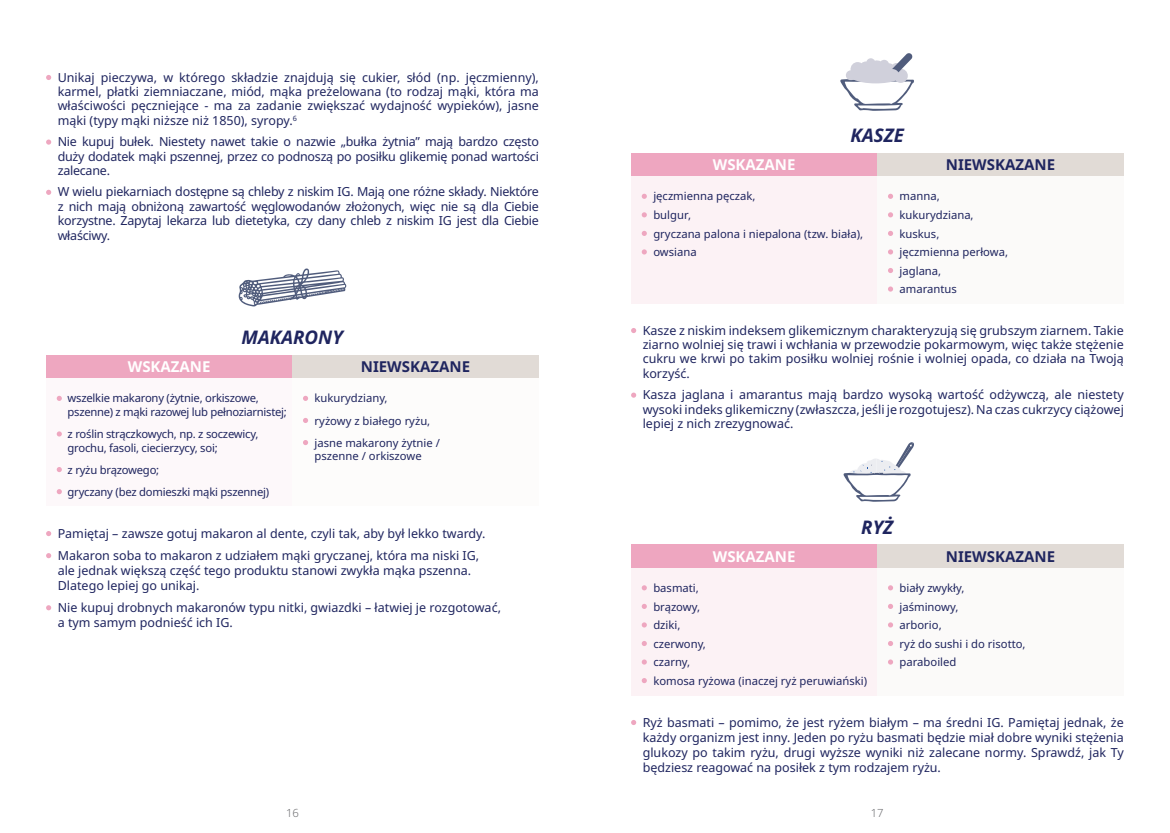
<style>
.page{position:relative;width:1170px;height:833px;background:#fff}
.page>*{position:absolute;margin:0;border:0;box-sizing:border-box;transform-origin:0 0}
.t1{font:italic 700 18.75px "Apis";color:#1f255f}
.Default{font:700 15px "Apis";color:#1f255f}
.Default-2{font:700 15px "Apis";color:#fff}
.Default-3{font:12.5px/14.4px "Apis";color:#1f255f;text-align:justify}
.Default-4{font:11.25px/13.5px "Apis";color:#1f255f}
.Default-5{font:11.25px/13.5px "Apis";letter-spacing:-.02em;color:#1f255f}
.Default-6{font:11.25px/13.5px "Apis";letter-spacing:-.025em;color:#1f255f}
.t2{font:300 11.25px "Apis";color:#6c6d70}
</style>
<div class="page">
<div style="left:631px;top:153px;width:246px;height:23px;background:#eea6c0"></div>
<div style="left:877px;top:153px;width:246px;height:23px;background:#e1dbd6"></div>
<div style="left:631px;top:176px;width:246px;height:128px;background:#fcf2f5"></div>
<div style="left:877px;top:176px;width:246px;height:128px;background:#fbfaf9"></div>
<svg style="left:641px;top:194px;width:5px;height:5px"></svg>
<svg style="left:641px;top:212px;width:5px;height:5px"></svg>
<svg style="left:641px;top:231px;width:5px;height:5px"></svg>
<svg style="left:641px;top:249px;width:5px;height:5px"></svg>
<svg style="left:888px;top:194px;width:5px;height:5px"></svg>
<svg style="left:888px;top:212px;width:5px;height:5px"></svg>
<svg style="left:888px;top:231px;width:5px;height:5px"></svg>
<svg style="left:888px;top:249px;width:5px;height:5px"></svg>
<svg style="left:888px;top:268px;width:5px;height:5px"></svg>
<svg style="left:888px;top:286px;width:5px;height:6px"></svg>
<svg style="left:631px;top:328px;width:5px;height:5px"></svg>
<svg style="left:631px;top:392px;width:5px;height:6px"></svg>
<div style="left:631px;top:544px;width:246px;height:24px;background:#eea6c0"></div>
<div style="left:877px;top:544px;width:246px;height:24px;background:#e1dbd6"></div>
<div style="left:631px;top:568px;width:246px;height:127px;background:#fcf2f5"></div>
<div style="left:877px;top:568px;width:246px;height:127px;background:#fbfaf9"></div>
<svg style="left:641px;top:585px;width:5px;height:5px"></svg>
<svg style="left:641px;top:604px;width:5px;height:5px"></svg>
<svg style="left:641px;top:622px;width:5px;height:5px"></svg>
<svg style="left:641px;top:641px;width:5px;height:5px"></svg>
<svg style="left:641px;top:659px;width:5px;height:5px"></svg>
<svg style="left:641px;top:678px;width:5px;height:5px"></svg>
<svg style="left:888px;top:585px;width:5px;height:5px"></svg>
<svg style="left:888px;top:604px;width:5px;height:5px"></svg>
<svg style="left:888px;top:622px;width:5px;height:5px"></svg>
<svg style="left:888px;top:641px;width:5px;height:5px"></svg>
<svg style="left:888px;top:659px;width:5px;height:5px"></svg>
<svg style="left:631px;top:720px;width:5px;height:5px"></svg>
<svg style="left:46px;top:75px;width:5px;height:5px"></svg>
<svg style="left:46px;top:139px;width:5px;height:6px"></svg>
<svg style="left:46px;top:190px;width:5px;height:5px"></svg>
<div style="left:46px;top:355px;width:246px;height:23px;background:#eea7c0"></div>
<div style="left:292px;top:355px;width:246px;height:23px;background:#e1dbd6"></div>
<div style="left:46px;top:378px;width:246px;height:128px;background:#fdf8fa"></div>
<div style="left:292px;top:378px;width:246px;height:128px;background:#fdfcfb"></div>
<svg style="left:57px;top:396px;width:5px;height:5px"></svg>
<svg style="left:57px;top:431px;width:5px;height:5px"></svg>
<svg style="left:57px;top:467px;width:5px;height:5px"></svg>
<svg style="left:57px;top:489px;width:5px;height:5px"></svg>
<svg style="left:303px;top:396px;width:5px;height:5px"></svg>
<svg style="left:303px;top:418px;width:5px;height:5px"></svg>
<svg style="left:303px;top:440px;width:5px;height:5px"></svg>
<svg style="left:46px;top:531px;width:5px;height:5px"></svg>
<svg style="left:46px;top:553px;width:5px;height:5px"></svg>
<svg style="left:46px;top:605px;width:5px;height:5px"></svg>
<svg style="left:843px;top:442px;width:71px;height:60px"></svg>
<svg style="left:840px;top:53px;width:74px;height:58px"></svg>
<svg style="left:238px;top:268px;width:109px;height:39px"></svg>
<p class="Default-3" style="left:58px;top:70px;width:482px">Unikaj pieczywa, w którego składzie znajdują się cukier, słód (np. jęczmienny), karmel, płatki ziemniaczane, miód, mąka preżelowana (to rodzaj mąki, która ma właściwości pęczniejące - ma za zadanie zwiększać wydajność wypieków), jasne mąki (typy mąki niższe niż 1850), syropy.<sup>6</sup></p>
<p class="Default-3" style="left:58px;top:135px;width:482px">Nie kupuj bułek. Niestety nawet takie o nazwie „bułka żytnia” mają bardzo często duży dodatek mąki pszennej, przez co podnoszą po posiłku glikemię ponad wartości zalecane.</p>
<p class="Default-3" style="left:58px;top:185px;width:482px">W wielu piekarniach dostępne są chleby z niskim IG. Mają one różne składy. Niektóre z nich mają obniżoną zawartość węglowodanów złożonych, więc nie są dla Ciebie korzystne. Zapytaj lekarza lub dietetyka, czy dany chleb z niskim IG jest dla Ciebie właściwy.</p>
<p class="t1" style="left:241px;top:324px;width:103px">MAKARONY</p>
<p class="Default-2" style="left:128px;top:356px;width:84px">WSKAZANE</p>
<p class="Default" style="left:361px;top:356px;width:111px">NIEWSKAZANE</p>
<p class="Default-6" style="left:68px;top:392px;width:221px">wszelkie makarony (żytnie, orkiszowe, pszenne) z mąki razowej lub pełnoziarnistej;</p>
<p class="Default-5" style="left:68px;top:427px;width:192px">z roślin strączkowych, np. z soczewicy, grochu, fasoli, ciecierzycy, soi;</p>
<p class="Default-5" style="left:68px;top:463px;width:93px">z ryżu brązowego;</p>
<p class="Default-5" style="left:68px;top:485px;width:203px">gryczany (bez domieszki mąki pszennej)</p>
<p class="Default-4" style="left:314px;top:392px;width:74px">kukurydziany,</p>
<p class="Default-4" style="left:314px;top:414px;width:117px">ryżowy z białego ryżu,</p>
<p class="Default-4" style="left:314px;top:436px;width:127px">jasne makarony żytnie / pszenne / orkiszowe</p>
<p class="Default-3" style="left:58px;top:526px;width:429px">Pamiętaj – zawsze gotuj makaron al dente, czyli tak, aby był lekko twardy.</p>
<p class="Default-3" style="left:58px;top:548px;width:423px;line-height:15px;text-align:left">Makaron soba to makaron z udziałem mąki gryczanej, która ma niski IG, ale jednak większą część tego produktu stanowi zwykła mąka pszenna.<br>Dlatego lepiej go unikaj.</p>
<p class="Default-3" style="left:58px;top:600px;width:445px;line-height:15px">Nie kupuj drobnych makaronów typu nitki, gwiazdki – łatwiej je rozgotować, a tym samym podnieść ich IG.</p>
<p class="t1" style="left:850px;top:122px;width:55px">KASZE</p>
<p class="Default-2" style="left:712px;top:154px;width:84px">WSKAZANE</p>
<p class="Default" style="left:945px;top:154px;width:111px">NIEWSKAZANE</p>
<p class="Default-4" style="left:653px;top:190px;width:104px">jęczmienna pęczak,</p>
<p class="Default-4" style="left:653px;top:208px;width:39px">bulgur,</p>
<p class="Default-4" style="left:653px;top:227px;width:211px">gryczana palona i niepalona (tzw. biała),</p>
<p class="Default-4" style="left:653px;top:245px;width:45px">owsiana</p>
<p class="Default-4" style="left:899px;top:190px;width:42px">manna,</p>
<p class="Default-4" style="left:899px;top:208px;width:76px">kukurydziana,</p>
<p class="Default-4" style="left:899px;top:227px;width:41px">kuskus,</p>
<p class="Default-4" style="left:899px;top:245px;width:110px">jęczmienna perłowa,</p>
<p class="Default-4" style="left:899px;top:264px;width:43px">jaglana,</p>
<p class="Default-4" style="left:899px;top:282px;width:59px">amarantus</p>
<p class="Default-3" style="left:642px;top:323px;width:482px">Kasze z niskim indeksem glikemicznym charakteryzują się grubszym ziarnem. Takie ziarno wolniej się trawi i wchłania w przewodzie pokarmowym, więc także stężenie cukru we krwi po takim posiłku wolniej rośnie i wolniej opada, co działa na Twoją korzyść.</p>
<p class="Default-3" style="left:642px;top:388px;width:482px">Kasza jaglana i amarantus mają bardzo wysoką wartość odżywczą, ale niestety wysoki indeks glikemiczny (zwłaszcza, jeśli je rozgotujesz). Na czas cukrzycy ciążowej lepiej z nich zrezygnować.</p>
<p class="t1" style="left:861px;top:513px;width:34px">RYŻ</p>
<p class="Default-2" style="left:712px;top:545px;width:84px">WSKAZANE</p>
<p class="Default" style="left:945px;top:545px;width:111px">NIEWSKAZANE</p>
<p class="Default-4" style="left:653px;top:581px;width:47px">basmati,</p>
<p class="Default-4" style="left:653px;top:600px;width:48px">brązowy,</p>
<p class="Default-4" style="left:653px;top:618px;width:29px">dziki,</p>
<p class="Default-4" style="left:653px;top:637px;width:54px">czerwony,</p>
<p class="Default-4" style="left:653px;top:655px;width:38px">czarny,</p>
<p class="Default-4" style="left:653px;top:674px;width:215px">komosa ryżowa (inaczej ryż peruwiański)</p>
<p class="Default-4" style="left:899px;top:581px;width:66px">biały zwykły,</p>
<p class="Default-4" style="left:899px;top:600px;width:60px">jaśminowy,</p>
<p class="Default-4" style="left:899px;top:618px;width:44px">arborio,</p>
<p class="Default-4" style="left:899px;top:637px;width:127px">ryż do sushi i do risotto,</p>
<p class="Default-4" style="left:899px;top:655px;width:58px">paraboiled</p>
<p class="Default-3" style="left:642px;top:715px;width:482px;line-height:15px">Ryż basmati – pomimo, że jest ryżem białym – ma średni IG. Pamiętaj jednak, że każdy organizm jest inny. Jeden po ryżu basmati będzie miał dobre wyniki stężenia glukozy po takim ryżu, drugi wyższe wyniki niż zalecane normy. Sprawdź, jak Ty będziesz reagować na posiłek z tym rodzajem ryżu.</p>
<p class="t2" style="left:286px;top:805px;width:14px">16</p>
<p class="t2" style="left:870px;top:805px;width:14px">17</p>
</div>
